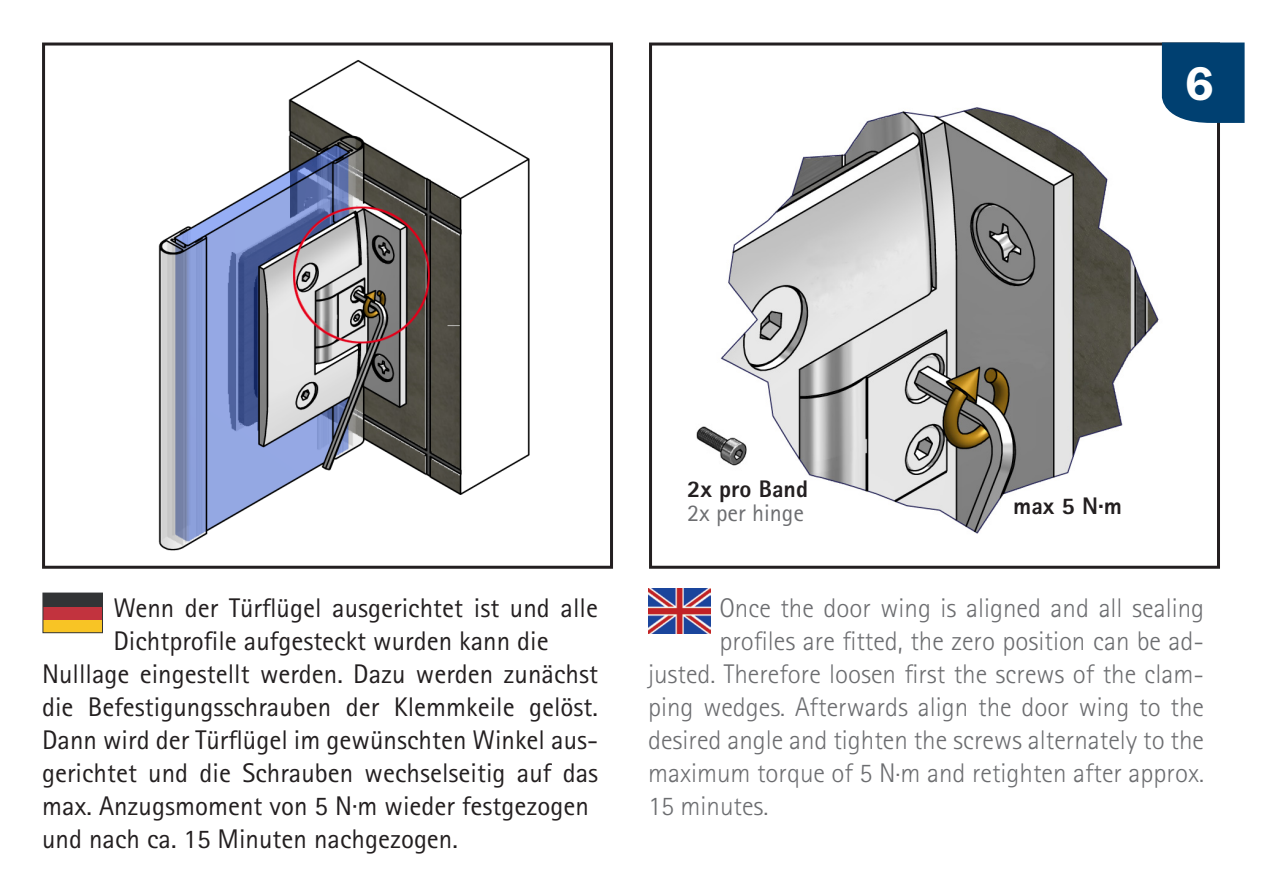
<style>
.page{position:relative;width:1263px;height:893px;background:#fff}
.page>*{position:absolute;margin:0;border:0;box-sizing:border-box;transform-origin:0 0}
.t1{font:600 48.9px "Franklin Got Itc TCE";color:#fff}
.t2{font:27px "Rotis Sans Serif";color:#231f20}
.t3{font:300 27px "Rotis Sans Serif";color:#6c6d70}
.t4{font:800 24px "Rotis Sans Serif";color:#231f20}
.t5{font:24px "Rotis Sans Serif";color:#6c6d70}
</style>
<div class="page">
<img style="left:648px;top:589px;width:63px;height:44px">
<div style="left:43px;top:620px;width:59px;height:13px;background:#f8c425"></div>
<div style="left:43px;top:606px;width:59px;height:14px;background:#c2333e"></div>
<div style="left:43px;top:593px;width:59px;height:13px;background:#323436"></div>
<div style="left:43px;top:593px;width:60px;height:40px;border:1px solid #323436"></div>
<img style="left:158px;top:60px;width:372px;height:491px">
<div style="left:42px;top:43px;width:571px;height:526px;border:3px solid #231f20"></div>
<img style="left:720px;top:94px;width:442px;height:440px">
<div style="left:649px;top:43px;width:571px;height:526px;border:3px solid #231f20"></div>
<div style="left:1162px;top:43px;width:82px;height:80px;background:#004071"></div>
<img style="left:696px;top:421px;width:60px;height:51px">
<h1 class="t1" style="left:1185px;top:57px;width:30px">6</h1>
<p class="t2" style="left:113px;top:592px;width:486px">Wenn der Türflügel ausgerichtet ist und alle</p>
<p class="t2" style="left:113px;top:625px;width:437px">Dichtprofile aufgesteckt wurden kann die</p>
<p class="t2" style="left:42px;top:658px;width:558px">Nulllage eingestellt werden. Dazu werden zunächst</p>
<p class="t2" style="left:42px;top:691px;width:558px">die Befestigungsschrauben der Klemmkeile gelöst.</p>
<p class="t2" style="left:42px;top:724px;width:558px">Dann wird der Türflügel im gewünschten Winkel aus-</p>
<p class="t2" style="left:42px;top:757px;width:558px">gerichtet und die Schrauben wechselseitig auf das</p>
<p class="t2" style="left:42px;top:790px;width:548px">max. Anzugsmoment von 5 N·m wieder festgezogen</p>
<p class="t2" style="left:42px;top:823px;width:417px">und nach ca. 15 Minuten nachgezogen.</p>
<p class="t4" style="left:687px;top:474px;width:122px">2x pro Band</p>
<p class="t5" style="left:687px;top:499px;width:118px">2x per hinge</p>
<p class="t4" style="left:1013px;top:491px;width:110px">max 5 N.m</p>
<p class="t3" style="left:719px;top:592px;width:486px">Once the door wing is aligned and all sealing</p>
<p class="t3" style="left:719px;top:625px;width:486px">profiles are fitted, the zero position can be ad-</p>
<p class="t3" style="left:648px;top:658px;width:557px">justed. Therefore loosen first the screws of the clam-</p>
<p class="t3" style="left:648px;top:691px;width:557px">ping wedges. Afterwards align the door wing to the</p>
<p class="t3" style="left:648px;top:724px;width:558px">desired angle and tighten the screws alternately to the</p>
<p class="t3" style="left:648px;top:757px;width:557px">maximum torque of 5 N.m and retighten after approx.</p>
<p class="t3" style="left:648px;top:790px;width:122px">15 minutes.</p>
</div>
